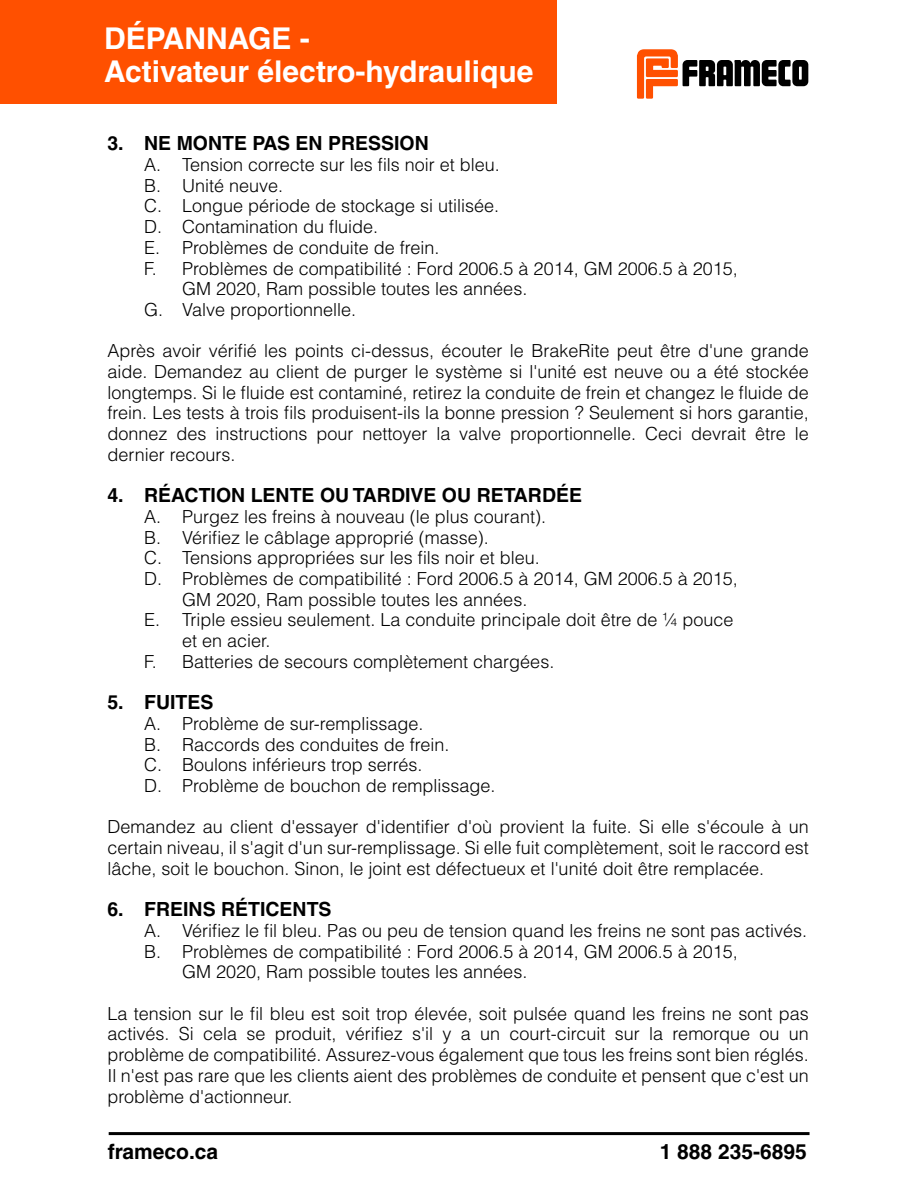
<style>
.page{position:relative;width:918px;height:1188px;background:#fff}
.page>*{position:absolute;margin:0;border:0;box-sizing:border-box;transform-origin:0 0}
.t1{font:700 30px/33px "Helvetica LT Std";color:#fff}
.t2{font:700 21px "Helvetica LT Std";color:#000}
.t3{font:700 19.5px "Helvetica LT Std";color:#000}
.t4{font:300 18px/20.7px "Helvetica LT Std";color:#000;text-align:justify}
</style>
<div class="page">
<hr style="left:109px;top:1132px;width:701px;height:3px;background:#000">
<svg style="left:637px;top:49px;width:171px;height:50px"></svg>
<div style="left:0;top:0;width:556px;height:104px;background:#ff5000"></div>
<h1 class="t1" style="left:104px;top:22px;width:431px">DÉPANNAGE -<br>Activateur électro-hydraulique</h1>
<p class="t3" style="left:107px;top:132px;width:323px">3. NE MONTE PAS EN PRESSION</p>
<p class="t4" style="left:144px;top:154px;width:357px">A. Tension correcte sur les fils noir et bleu.</p>
<p class="t4" style="left:144px;top:175px;width:141px">B. Unité neuve.</p>
<p class="t4" style="left:144px;top:196px;width:357px">C. Longue période de stockage si utilisée.</p>
<p class="t4" style="left:144px;top:216px;width:236px">D. Contamination du fluide.</p>
<p class="t4" style="left:144px;top:237px;width:297px">E. Problèmes de conduite de frein.</p>
<p class="t4" style="left:144px;top:258px;width:595px">F. Problèmes de compatibilité : Ford 2006.5 à 2014, GM 2006.5 à 2015,</p>
<p class="t4" style="left:182px;top:278px;width:347px">GM 2020, Ram possible toutes les années.</p>
<p class="t4" style="left:144px;top:299px;width:214px">G. Valve proportionnelle.</p>
<p class="t4" style="left:107px;top:340px;width:703px">Après avoir vérifié les points ci-dessus, écouter le BrakeRite peut être d'une grande aide. Demandez au client de purger le système si l'unité est neuve ou a été stockée longtemps. Si le fluide est contaminé, retirez la conduite de frein et changez le fluide de frein. Les tests à trois fils produisent-ils la bonne pression ? Seulement si hors garantie, donnez des instructions pour nettoyer la valve proportionnelle. Ceci devrait être le dernier recours.</p>
<p class="t3" style="left:107px;top:483px;width:476px">4. RÉACTION LENTE OU TARDIVE OU RETARDÉE</p>
<p class="t4" style="left:144px;top:506px;width:403px">A. Purgez les freins à nouveau (le plus courant).</p>
<p class="t4" style="left:144px;top:527px;width:346px">B. Vérifiez le câblage approprié (masse).</p>
<p class="t4" style="left:144px;top:547px;width:397px">C. Tensions appropriées sur les fils noir et bleu.</p>
<p class="t4" style="left:144px;top:568px;width:595px">D. Problèmes de compatibilité : Ford 2006.5 à 2014, GM 2006.5 à 2015,</p>
<p class="t4" style="left:182px;top:589px;width:347px">GM 2020, Ram possible toutes les années.</p>
<p class="t4" style="left:144px;top:610px;width:591px">E. Triple essieu seulement. La conduite principale doit être de ¼ pouce</p>
<p class="t4" style="left:182px;top:630px;width:90px">et en acier.</p>
<p class="t4" style="left:144px;top:651px;width:412px">F. Batteries de secours complètement chargées.</p>
<p class="t3" style="left:107px;top:690px;width:108px">5. FUITES</p>
<p class="t4" style="left:144px;top:713px;width:353px;text-align:left">A. Problème de sur-remplissage.<br>B. Raccords des conduites de frein.<br>C. Boulons inférieurs trop serrés.<br>D. Problème de bouchon de remplissage.</p>
<p class="t4" style="left:107px;top:817px;width:703px">Demandez au client d'essayer d'identifier d'où provient la fuite. Si elle s'écoule à un certain niveau, il s'agit d'un sur-remplissage. Si elle fuit complètement, soit le raccord est lâche, soit le bouchon. Sinon, le joint est défectueux et l'unité doit être remplacée.</p>
<p class="t3" style="left:107px;top:897px;width:226px">6. FREINS RÉTICENTS</p>
<p class="t4" style="left:144px;top:920px;width:664px">A. Vérifiez le fil bleu. Pas ou peu de tension quand les freins ne sont pas activés.</p>
<p class="t4" style="left:144px;top:941px;width:595px">B. Problèmes de compatibilité : Ford 2006.5 à 2014, GM 2006.5 à 2015,</p>
<p class="t4" style="left:182px;top:961px;width:347px">GM 2020, Ram possible toutes les années.</p>
<p class="t4" style="left:107px;top:1003px;width:703px">La tension sur le fil bleu est soit trop élevée, soit pulsée quand les freins ne sont pas activés. Si cela se produit, vérifiez s'il y a un court-circuit sur la remorque ou un problème de compatibilité. Assurez-vous également que tous les freins sont bien réglés.<br>Il n'est pas rare que les clients aient des problèmes de conduite et pensent que c'est un problème d'actionneur.</p>
<p class="t2" style="left:108px;top:1139px;width:112px">frameco.ca</p>
<p class="t2" style="left:660px;top:1139px;width:149px">1 888 235-6895</p>
</div>
